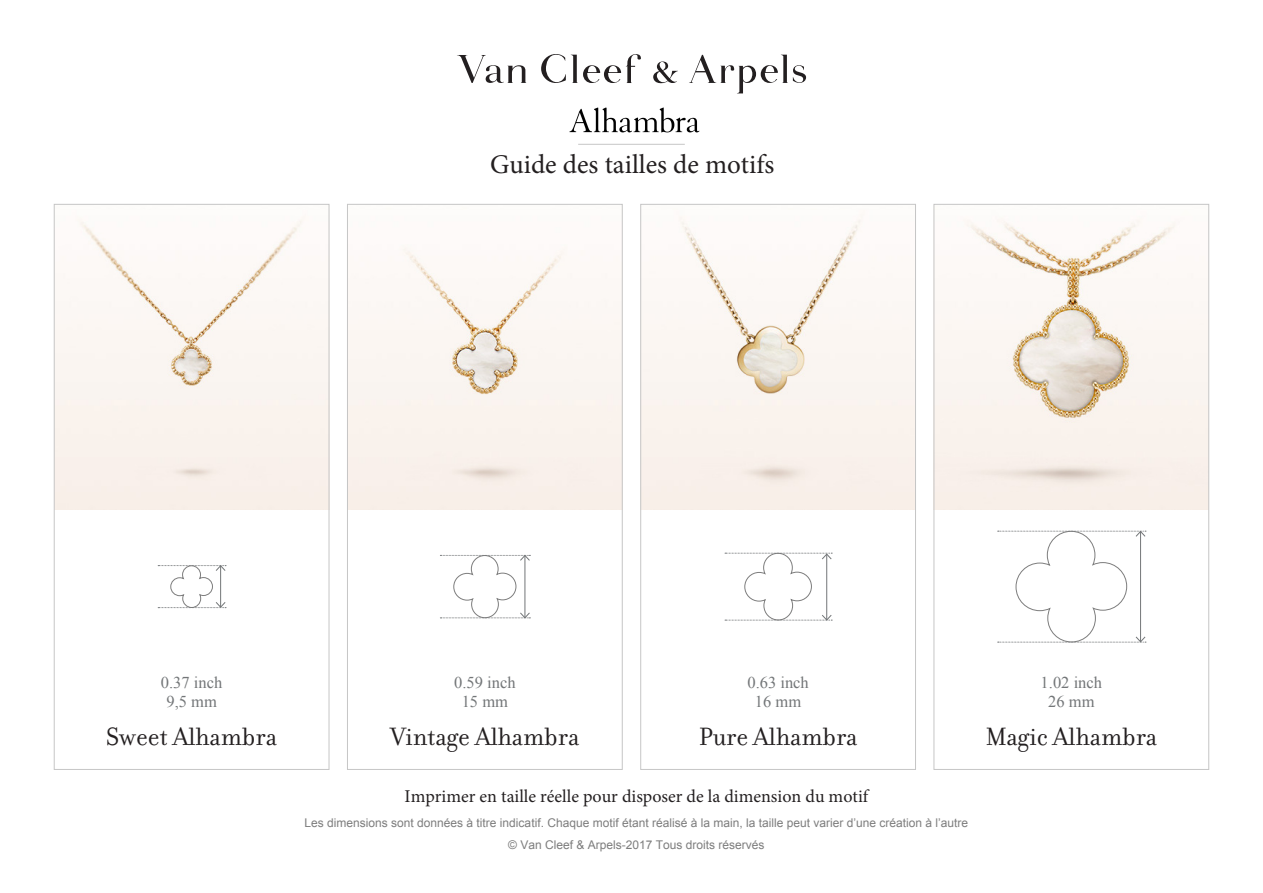
<style>
.page{position:relative;width:1263px;height:893px;background:#fff}
.page>*{position:absolute;margin:0;border:0;box-sizing:border-box;transform-origin:0 0}
.t1{font:27px "Filosofia OT";color:#231f20}
.t2{font:27px "Minion Pro";color:#231f20}
.t3{font:18px "Minion Pro";color:#231f20}
.t4{font:16.5px "Times New Roman";color:#737678}
.t5{font:12px/21.6px "Arial";color:#7d7d7d;text-align:center}
</style>
<div class="page">
<svg style="left:457px;top:54px;width:349px;height:39px"></svg>
<img style="left:56px;top:219px;width:271px;height:291px">
<svg style="left:158px;top:565px;width:68px;height:43px"></svg>
<div style="left:54px;top:204px;width:275px;height:566px;border:1px solid #c6c6c6"></div>
<img style="left:349px;top:247px;width:271px;height:263px">
<svg style="left:440px;top:555px;width:90px;height:64px"></svg>
<div style="left:347px;top:204px;width:275px;height:566px;border:1px solid #c6c6c6"></div>
<img style="left:642px;top:215px;width:272px;height:294px">
<svg style="left:725px;top:553px;width:107px;height:68px"></svg>
<div style="left:640px;top:204px;width:276px;height:566px;border:1px solid #c6c6c6"></div>
<img style="left:936px;top:219px;width:271px;height:291px">
<svg style="left:998px;top:531px;width:148px;height:112px"></svg>
<div style="left:934px;top:204px;width:275px;height:566px;border:1px solid #c6c6c6"></div>
<hr style="left:578px;top:144px;width:107px;height:1px;background:#c6c6c6">
<img style="left:569px;top:107px;width:131px;height:26px">
<p class="t2" style="left:490px;top:146px;width:286px">Guide des tailles de motifs</p>
<p class="t4" style="left:161px;top:671px;width:63px">0.37 inch</p>
<p class="t4" style="left:166px;top:691px;width:52px">9,5 mm</p>
<p class="t1" style="left:106px;top:722px;width:172px">Sweet Alhambra</p>
<p class="t4" style="left:454px;top:671px;width:63px">0.59 inch</p>
<p class="t4" style="left:462px;top:691px;width:48px">15 mm</p>
<p class="t1" style="left:390px;top:722px;width:190px">Vintage Alhambra</p>
<p class="t1" style="left:699px;top:722px;width:160px">Pure Alhambra</p>
<p class="t4" style="left:747px;top:671px;width:63px">0.63 inch</p>
<p class="t4" style="left:755px;top:691px;width:48px">16 mm</p>
<p class="t3" style="left:405px;top:785px;width:465px">Imprimer en taille réelle pour disposer de la dimension du motif</p>
<p class="t5" style="left:304px;top:812px;width:665px">Les dimensions sont données à titre indicatif. Chaque motif étant réalisé à la main, la taille peut varier d’une création à l’autre © Van Cleef &amp; Arpels-2017 Tous droits réservés</p>
<p class="t4" style="left:1041px;top:671px;width:63px">1.02 inch</p>
<p class="t4" style="left:1048px;top:691px;width:48px">26 mm</p>
<p class="t1" style="left:985px;top:722px;width:173px">Magic Alhambra</p>
</div>
